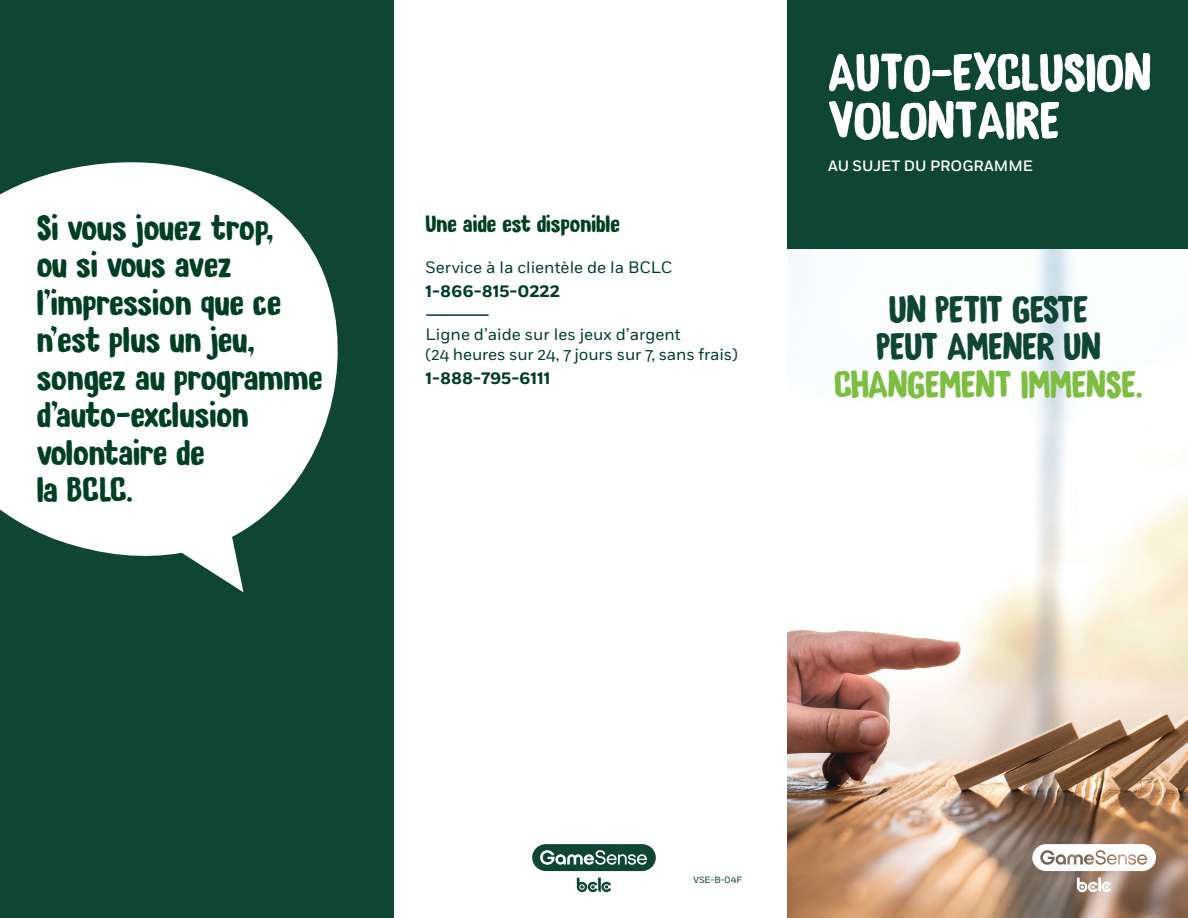
<style>
.page{position:relative;width:1188px;height:918px;background:#fff}
.page>*{position:absolute;margin:0;border:0;box-sizing:border-box;transform-origin:0 0}
.t1{font:54px/48px "Game Sense Hand";letter-spacing:-.005em;color:#fff}
.t2{font:39px/37.5px "Game Sense Hand";letter-spacing:-.01em;color:#0e4633;text-align:center}
.t3{font:39px "Game Sense Hand";letter-spacing:-.01em;color:#7dbd41}
.t4{font:36px/37.5px "Game Sense Hand";color:#003f22}
.t5{font:24px "Game Sense Hand";color:#003f22}
.t6{font:16.5px/19.8px "Fort";color:#003f22}
.t7{font:700 16.5px "Fort";color:#003f22}
.t8{font:500 15px "Fort";color:#fff}
.t9{font:9px "Fort";letter-spacing:-.01em;color:#003f22}
</style>
<div class="page">
<div style="left:0;top:0;width:393px;height:918px;background:#0e4633"></div>
<div style="left:787px;top:0;width:401px;height:918px;background:#0e4633"></div>
<img style="left:787px;top:249px;width:401px;height:669px">
<svg style="left:1032px;top:844px;width:124px;height:27px;background:#e5dfdb"></svg>
<svg style="left:1077px;top:878px;width:34px;height:14px"></svg>
<svg style="left:532px;top:844px;width:124px;height:27px;background:#446f60"></svg>
<svg style="left:577px;top:878px;width:34px;height:14px"></svg>
<svg style="left:0;top:162px;width:338px;height:430px;fill:#fff"></svg>
<hr style="left:426px;top:314px;width:63px;height:2px;background:#003f22">
<p class="t4" style="left:37px;top:209px;width:287px">Si vous jouez trop,<br>ou si vous avez l’impression que ce n’est plus un jeu, songez au programme d’auto-exclusion volontaire de<br>la BCLC.</p>
<p class="t5" style="left:426px;top:209px;width:196px">Une aide est disponible</p>
<p class="t6" style="left:426px;top:257px;width:248px">Service à la clientèle de la BCLC</p>
<p class="t7" style="left:426px;top:281px;width:136px">1-866-815-0222</p>
<p class="t6" style="left:426px;top:325px;width:314px">Ligne d’aide sur les jeux d’argent<br>(24 heures sur 24, 7 jours sur 7, sans frais)</p>
<p class="t7" style="left:426px;top:368px;width:127px">1-888-795-6111</p>
<h1 class="t1" style="left:828px;top:49px;width:325px">AUTO-EXCLUSION<br>VOLONTAIRE</h1>
<p class="t8" style="left:828px;top:156px;width:206px">AU SUJET DU PROGRAMME</p>
<p class="t2" style="left:876px;top:291px;width:226px">UN PETIT GESTE<br>PEUT AMENER UN</p>
<p class="t3" style="left:834px;top:361px;width:310px">CHANGEMENT IMMENSE.</p>
<p class="t9" style="left:694px;top:875px;width:50px">VSE-B-04F</p>
</div>
